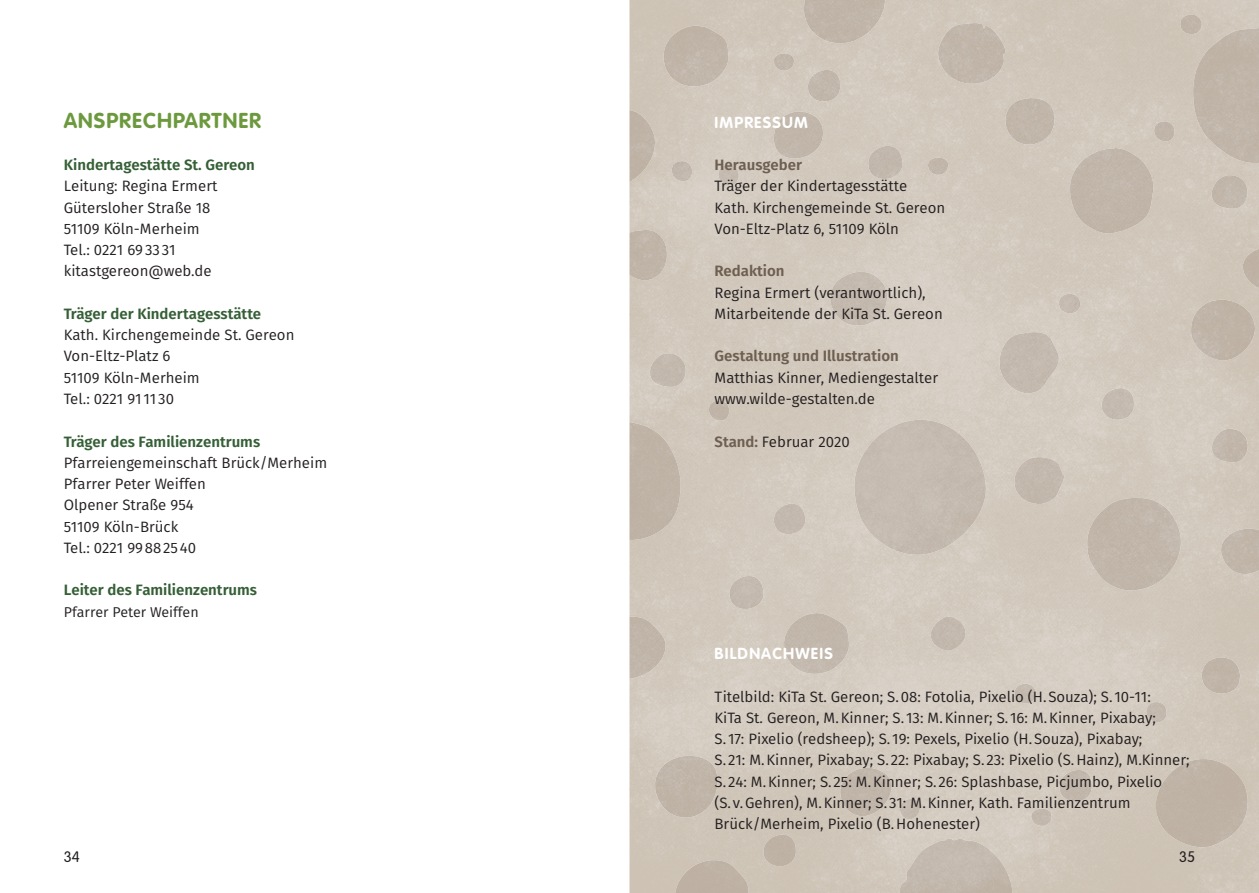
<style>
.page{position:relative;width:1259px;height:893px;background:#fff}
.page>*{position:absolute;margin:0;border:0;box-sizing:border-box;transform-origin:0 0}
.t1{font:700 21.3px "VAG Rounded";letter-spacing:.05em;color:#6d993e}
.t2{font:700 15.75px "VAG Rounded";letter-spacing:.075em;color:#fff}
.t3{font:15px/21.3px "Fira Sans";color:#231f20}
.t4{font:600 15px "Fira Sans";color:#355f36}
.t5{font:600 15px "Fira Sans";color:#6d5f51}
.t6{font:300 15px "VAG Rounded";color:#231f20}
.t7{font:14.25px "Fira Sans";color:#231f20}
.s1{font-weight:600;color:#6d5f51}
</style>
<div class="page">
<div style="left:629px;top:0;width:421px;height:314px;background:#d2c9bd"></div>
<div style="left:1050px;top:0;width:158px;height:525px;background:#d2c8bc"></div>
<div style="left:629px;top:314px;width:263px;height:579px;background:#d2c9bd"></div>
<img style="left:854px;top:420px;width:134px;height:135px">
<img style="left:1086px;top:498px;width:96px;height:92px">
<img style="left:1013px;top:457px;width:54px;height:47px">
<img style="left:1101px;top:388px;width:33px;height:32px">
<img style="left:930px;top:617px;width:37px;height:34px">
<img style="left:1058px;top:294px;width:22px;height:19px">
<img style="left:996px;top:332px;width:65px;height:61px">
<img style="left:1068px;top:148px;width:87px;height:85px">
<img style="left:830px;top:272px;width:57px;height:53px">
<img style="left:1192px;top:28px;width:67px;height:135px">
<img style="left:629px;top:422px;width:52px;height:118px">
<img style="left:899px;top:839px;width:113px;height:54px">
<img style="left:773px;top:112px;width:51px;height:47px">
<img style="left:1002px;top:98px;width:55px;height:47px">
<img style="left:804px;top:0;width:81px;height:43px">
<img style="left:629px;top:110px;width:28px;height:72px">
<img style="left:1241px;top:248px;width:18px;height:41px">
<img style="left:652px;top:756px;width:67px;height:62px">
<img style="left:629px;top:230px;width:45px;height:50px">
<img style="left:1201px;top:657px;width:40px;height:36px">
<img style="left:1189px;top:300px;width:66px;height:61px">
<img style="left:839px;top:768px;width:53px;height:48px">
<img style="left:763px;top:835px;width:33px;height:31px">
<img style="left:1059px;top:770px;width:33px;height:32px">
<img style="left:807px;top:70px;width:34px;height:32px">
<img style="left:773px;top:504px;width:33px;height:30px">
<img style="left:868px;top:146px;width:35px;height:33px">
<img style="left:729px;top:576px;width:35px;height:33px">
<img style="left:1211px;top:175px;width:36px;height:34px">
<img style="left:649px;top:353px;width:37px;height:34px">
<img style="left:1211px;top:429px;width:37px;height:33px">
<img style="left:1014px;top:684px;width:22px;height:19px">
<img style="left:1143px;top:702px;width:27px;height:20px">
<img style="left:897px;top:799px;width:23px;height:20px">
<img style="left:1028px;top:808px;width:24px;height:18px">
<img style="left:779px;top:613px;width:72px;height:61px">
<img style="left:659px;top:26px;width:71px;height:60px">
<img style="left:936px;top:23px;width:74px;height:61px">
<img style="left:629px;top:617px;width:45px;height:62px">
<img style="left:675px;top:860px;width:74px;height:33px">
<img style="left:1219px;top:528px;width:40px;height:46px">
<img style="left:1147px;top:759px;width:102px;height:88px">
<img style="left:1150px;top:121px;width:28px;height:20px">
<img style="left:705px;top:400px;width:28px;height:21px">
<img style="left:668px;top:161px;width:27px;height:20px">
<img style="left:925px;top:158px;width:24px;height:17px">
<img style="left:715px;top:165px;width:27px;height:20px">
<img style="left:771px;top:53px;width:24px;height:18px">
<img style="left:1179px;top:14px;width:22px;height:20px">
<h1 class="t1" style="left:64px;top:110px;width:199px">ANSPRECHPARTNER</h1>
<p class="t4" style="left:64px;top:158px;width:193px">Kindertagestätte St. Gereon</p>
<p class="t3" style="left:64px;top:176px;width:155px">Leitung: Regina Ermert<br>Gütersloher Straße 18<br>51109 Köln-Merheim<br>Tel.: 0221 69 33 31 kitastgereon@web.de</p>
<p class="t4" style="left:64px;top:306px;width:199px">Träger der Kindertagesstätte</p>
<p class="t3" style="left:64px;top:325px;width:232px">Kath. Kirchengemeinde St. Gereon<br>Von-Eltz-Platz 6<br>51109 Köln-Merheim<br>Tel.: 0221 91 11 30</p>
<p class="t4" style="left:64px;top:434px;width:198px">Träger des Familienzentrums</p>
<p class="t3" style="left:64px;top:453px;width:265px">Pfarreiengemeinschaft Brück/Merheim<br>Pfarrer Peter Weiffen<br>Olpener Straße 954<br>51109 Köln-Brück<br>Tel.: 0221 99 88 25 40</p>
<p class="t4" style="left:64px;top:583px;width:195px">Leiter des Familienzentrums</p>
<p class="t7" style="left:64px;top:605px;width:136px">Pfarrer Peter Weiffen</p>
<p class="t2" style="left:714px;top:114px;width:95px">IMPRESSUM</p>
<p class="t5" style="left:714px;top:158px;width:89px">Herausgeber</p>
<p class="t3" style="left:714px;top:176px;width:232px">Träger der Kindertagesstätte<br>Kath. Kirchengemeinde St. Gereon<br>Von-Eltz-Platz 6, 51109 Köln</p>
<p class="t5" style="left:714px;top:264px;width:72px">Redaktion</p>
<p class="t3" style="left:714px;top:283px;width:230px">Regina Ermert (verantwortlich),<br>Mitarbeitende der KiTa St. Gereon</p>
<p class="t5" style="left:714px;top:349px;width:186px">Gestaltung und Illustration</p>
<p class="t3" style="left:714px;top:368px;width:225px">Matthias Kinner, Mediengestalter www.wilde-gestalten.de</p>
<p class="t3" style="left:714px;top:431px;width:137px"><span class="s1">Stand:</span> Februar 2020</p>
<p class="t2" style="left:714px;top:646px;width:120px">BILDNACHWEIS</p>
<p class="t3" style="left:714px;top:687px;width:476px">Titelbild: KiTa St. Gereon; S. 08: Fotolia, Pixelio (H. Souza); S. 10-11:<br>KiTa St. Gereon, M. Kinner; S. 13: M. Kinner; S. 16: M. Kinner, Pixabay;<br>S. 17: Pixelio (redsheep); S. 19: Pexels, Pixelio (H. Souza), Pixabay;<br>S. 21: M. Kinner, Pixabay; S. 22: Pixabay; S. 23: Pixelio (S. Hainz), M.Kinner; S. 24: M. Kinner; S. 25: M. Kinner; S. 26: Splashbase, Picjumbo, Pixelio<br>(S. v. Gehren), M. Kinner; S. 31: M. Kinner, Kath. Familienzentrum Brück/Merheim, Pixelio (B. Hohenester)</p>
<p class="t6" style="left:64px;top:849px;width:18px">34</p>
<p class="t6" style="left:1179px;top:849px;width:18px">35</p>
</div>
